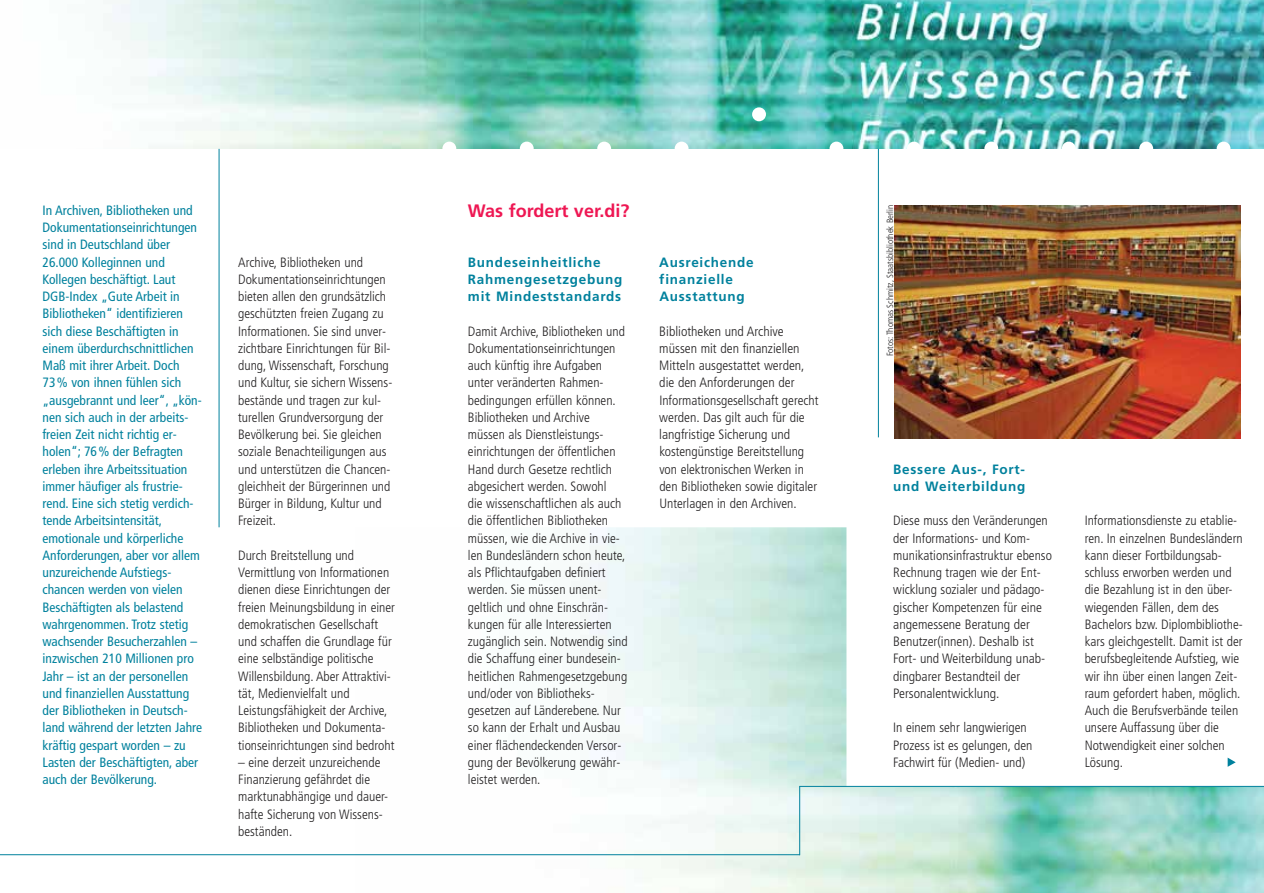
<style>
.page{position:relative;width:1264px;height:893px;background:#fff}
.page>*{position:absolute;margin:0;border:0;box-sizing:border-box;transform-origin:0 0}
.t1{font:700 18px "Frutiger LT";color:#ee1753}
.t2{font:300 condensed 13.5px/17.2px "Frutiger LT";color:#232122}
.t3{font:condensed 13.5px/17.2px "Frutiger LT";color:#00819d}
.t4{font:700 13.5px/17.2px "Frutiger LT";letter-spacing:.055em;color:#00819d}
.t5{font:300 condensed 9px "Frutiger LT";color:#232122}
</style>
<div class="page">
<hr style="left:1263px;top:0;width:1px;height:893px;background:#000">
<img style="left:355px;top:528px;width:908px;height:365px">
<hr style="left:799px;top:786px;width:464px;height:1px;background:#00819d">
<hr style="left:0;top:854px;width:800px;height:1px;background:#00819d">
<hr style="left:799px;top:786px;width:1px;height:69px;background:#00819d">
<img style="left:103px;top:0;width:1160px;height:149px">
<hr style="left:219px;top:149px;width:1px;height:378px;background:#00819d">
<hr style="left:878px;top:149px;width:1px;height:288px;background:#00819d">
<svg style="left:1227px;top:758px;width:8px;height:9px"></svg>
<div style="left:907px;top:142px;width:13px;height:13px;background:#fff;border-radius:50%"></div>
<div style="left:984px;top:142px;width:14px;height:13px;background:#fff;border-radius:50%"></div>
<div style="left:1061px;top:142px;width:14px;height:13px;background:#fff;border-radius:50%"></div>
<div style="left:1139px;top:142px;width:14px;height:13px;background:#fff;border-radius:50%"></div>
<div style="left:1216px;top:142px;width:14px;height:13px;background:#fff;border-radius:50%"></div>
<div style="left:829px;top:142px;width:14px;height:13px;background:#fff;border-radius:50%"></div>
<div style="left:752px;top:107px;width:14px;height:14px;background:#fff;border-radius:50%"></div>
<div style="left:674px;top:142px;width:14px;height:13px;background:#fff;border-radius:50%"></div>
<div style="left:597px;top:142px;width:14px;height:13px;background:#fff;border-radius:50%"></div>
<div style="left:520px;top:142px;width:13px;height:13px;background:#fff;border-radius:50%"></div>
<div style="left:442px;top:142px;width:14px;height:13px;background:#fff;border-radius:50%"></div>
<img style="left:894px;top:206px;width:346px;height:232px">
<p class="t3" style="left:43px;top:203px;width:161px">In Archiven, Bibliotheken und<br>Dokumentationseinrichtungen sind in Deutschland über<br>26.000 Kolleginnen und<br>Kollegen beschäftigt. Laut<br>DGB-Index „Gute Arbeit in<br>Bibliotheken“ identifizieren sich diese Beschäftigten in einem überdurchschnittlichen<br>Maß mit ihrer Arbeit. Doch<br>73% von ihnen fühlen sich „ausgebrannt und leer“, „kön&shy;nen sich auch in der arbeits&shy;freien Zeit nicht richtig er - holen“; 76% der Befragten erleben ihre Arbeitssituation immer häufiger als frustrie&shy;rend. Eine sich stetig verdich&shy;tende Arbeitsintensität, emotionale und körperliche<br>Anforderungen, aber vor allem unzureichende Aufstiegs - chancen werden von vielen<br>Beschäftigten als belastend wahrgenommen. Trotz stetig wachsender Besucher zahlen – inzwischen 210 Millionen pro<br>Jahr – ist an der personellen und finanziellen Ausstattung der Bibliotheken in Deutsch - land während der letzten Jahre kräftig gespart worden – zu<br>Lasten der Beschäftigten, aber auch der Bevölkerung.</p>
<p class="t2" style="left:238px;top:254px;width:156px">Archive, Bibliotheken und<br>Dokumentationseinrichtungen bieten allen den grundsätzlich geschützten freien Zugang zu<br>Informationen. Sie sind unver - zicht bare Einrichtungen für Bil - dung, Wissenschaft, Forschung und Kultur, sie sichern Wissens - bestände und tragen zur kul&shy;turellen Grundversorgung der<br>Bevölkerung bei. Sie gleichen soziale Benachteiligungen aus und unterstützen die Chancen - gleichheit der Bürgerinnen und<br>Bürger in Bildung, Kultur und<br>Freizeit.</p>
<p class="t2" style="left:238px;top:548px;width:158px">Durch Breitstellung und<br>Vermittlung von Informationen dienen diese Einrichtungen der freien Meinungsbildung in einer demokratischen Gesellschaft und schaffen die Grundlage für eine selbständige politische<br>Willensbildung. Aber Attraktivi - tät, Medienvielfalt und<br>Leistungs fähigkeit der Archive,<br>Bibliotheken und Dokumenta - tionseinrichtungen sind bedroht</p>
<p class="t2" style="left:238px;top:755px;width:152px">– eine derzeit unzureichende<br>Finanzierung gefährdet die marktunabhängige und dauer&shy;hafte Sicherung von Wissens - beständen.</p>
<h1 class="t1" style="left:468px;top:203px;width:163px">Was fordert ver.di?</h1>
<p class="t4" style="left:468px;top:254px;width:156px">Bundeseinheit liche<br>Rahmengesetz gebung mit Mindeststandards</p>
<p class="t2" style="left:468px;top:323px;width:161px">Damit Archive, Bibliotheken und<br>Dokumentationseinrichtungen auch künftig ihre Aufgaben unter veränderten Rahmen - bedingungen erfüllen können.<br>Bibliotheken und Archive müssen als Dienst leistungs&shy;einrichtungen der öffentlichen<br>Hand durch Gesetze rechtlich abgesichert werden. Sowohl<br>die wissenschaftlichen als auch die öffentlichen Bibliotheken müssen, wie die Archive in vie&shy;len Bundesländern schon heute, als Pflichtaufgaben definiert werden. Sie müssen unent&shy;geltlich und ohne Einschrän - kungen für alle Interessierten zugänglich sein. Notwendig sind die Schaffung einer bundesein&shy;heitlichen Rahmengesetzgebung und/oder von Bibliotheks - gesetzen auf Länderebene. Nur so kann der Erhalt und Ausbau einer flächendeckenden Ver sor - gung der Bevölkerung gewähr - leistet werden.</p>
<p class="t4" style="left:659px;top:254px;width:96px">Ausreichende finanzielle<br>Ausstattung</p>
<p class="t2" style="left:659px;top:323px;width:161px">Bibliotheken und Archive müssen mit den finanziellen<br>Mitteln ausgestattet werden, die den Anforderungen der<br>Informationsgesellschaft gerecht werden. Das gilt auch für die langfristige Sicherung und kostengünstige Bereitstellung von elektronischen Werken in den Bibliotheken sowie digitaler<br>Unterlagen in den Archiven.</p>
<p class="t5" style="left:886px;top:356px;width:153px;rotate:-90deg">Fotos: Thomas Schmitz, Staatsbibliothek Berlin</p>
<p class="t4" style="left:893px;top:461px;width:134px">Bessere Aus-, Fort&shy;und Weiterbildung</p>
<p class="t2" style="left:893px;top:513px;width:160px">Diese muss den Veränderungen der Informations- und Kom - munikationsinfrastruktur ebenso<br>Rechnung tragen wie der Ent - wicklung sozialer und pädago - gischer Kompetenzen für eine angemessene Beratung der<br>Benutzer(innen). Deshalb ist<br>Fort- und Weiterbildung unab - dingbarer Bestandteil der<br>Personalentwicklung.</p>
<p class="t2" style="left:893px;top:720px;width:141px">In einem sehr langwierigen<br>Prozess ist es gelungen, den<br>Fachwirt für (Medien- und)</p>
<p class="t2" style="left:1084px;top:513px;width:160px">Informationsdienste zu eta blie - ren. In einzelnen Bundesländern kann dieser Fortbildungsab - schluss erworben werden und die Bezahlung ist in den über&shy;wiegenden Fällen, dem des<br>Bachelors bzw. Diplombiblio the - kars gleichgestellt. Damit ist der berufsbegleitende Aufstieg, wie wir ihn über einen langen Zeit - raum gefordert haben, möglich.<br>Auch die Berufs ver bände teilen unsere Auf fas sung über die<br>Notwendigkeit einer solchen<br>Lösung.</p>
</div>
